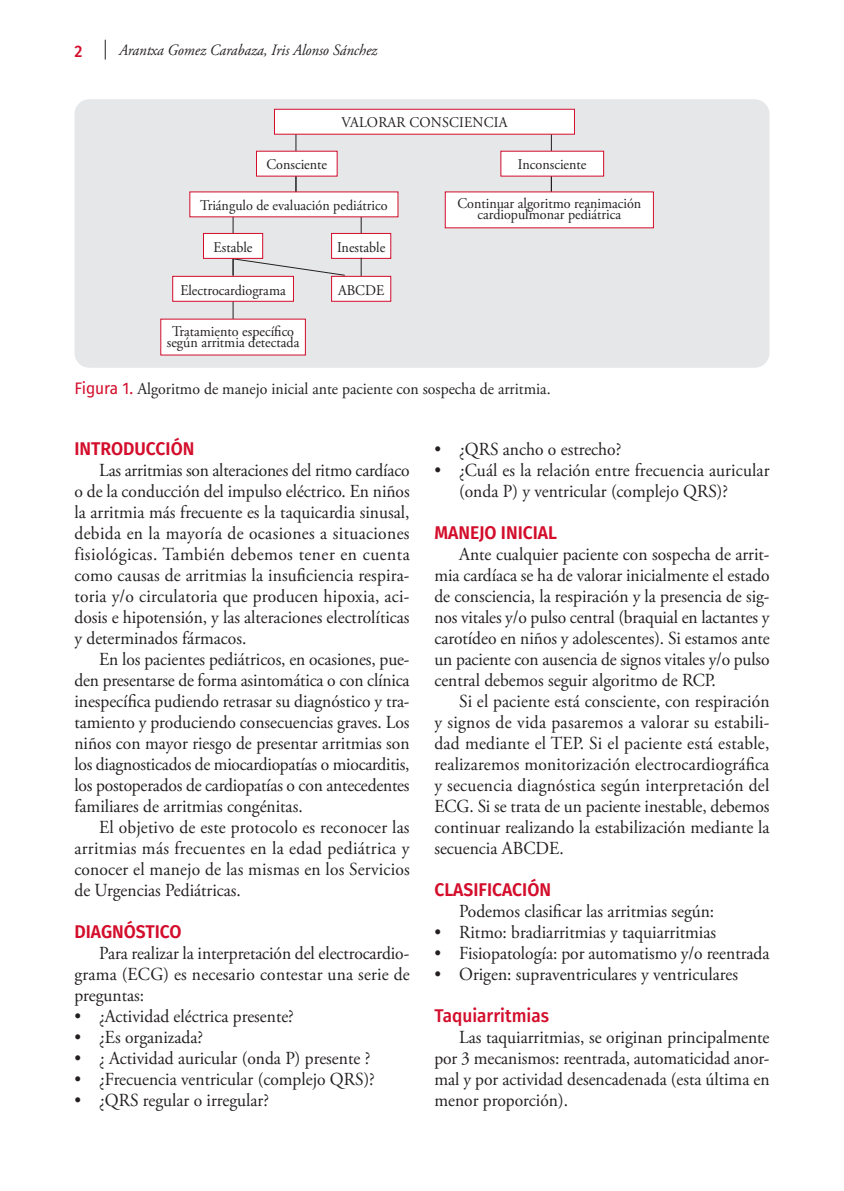
<style>
.page{position:relative;width:844px;height:1191px;background:#fff}
.page>*{position:absolute;margin:0;border:0;box-sizing:border-box;transform-origin:0 0}
.tx{font:18.38px/21px "Adobe Garamond Pro";color:#231f20;text-align:justify;scale:.95 1}
.parr_1{font:600 18.38px "Trujillo";color:#d30d2b;scale:.95 1}
.parr_2{font:500 18.38px "Trujillo";color:#d30d2b;scale:.95 1}
.fig_pie{font:16.62px "Adobe Garamond Pro";color:#231f20;scale:.95 1}
.t1{font:500 16.62px "Trujillo";color:#d30d2b;scale:.95 1}
.t2{font:italic 15.75px "Adobe Garamond Pro";color:#231f20;scale:.95 1}
.biblio{font:14.88px/10.8px "Adobe Garamond Pro";color:#231f20;text-align:center;scale:.95 1}
.s1{font-family:"Trujillo";color:#d30d2b}
</style>
<div class="page">
<svg style="left:105px;top:40px;width:1px;height:20px"></svg>
<div style="left:74px;top:99px;width:695px;height:269px;background:#e6e7e9;border-radius:15px"></div>
<div style="left:331px;top:233px;width:60px;height:26px;background:#fff;border:1px solid #d30d2b"></div>
<div style="left:331px;top:276px;width:60px;height:26px;background:#fff;border:1px solid #d30d2b"></div>
<div style="left:160px;top:319px;width:146px;height:36px;background:#fff"></div>
<svg style="left:232px;top:302px;width:1px;height:17px"></svg>
<svg style="left:360px;top:258px;width:1px;height:18px"></svg>
<svg style="left:232px;top:217px;width:1px;height:16px"></svg>
<svg style="left:360px;top:217px;width:1px;height:16px"></svg>
<svg style="left:295px;top:177px;width:1px;height:14px"></svg>
<svg style="left:295px;top:135px;width:1px;height:16px"></svg>
<svg style="left:550px;top:177px;width:1px;height:14px"></svg>
<svg style="left:550px;top:135px;width:1px;height:16px"></svg>
<div style="left:256px;top:151px;width:81px;height:26px;background:#fff"></div>
<div style="left:500px;top:151px;width:104px;height:26px;background:#fff"></div>
<div style="left:189px;top:191px;width:209px;height:26px;background:#fff"></div>
<div style="left:444px;top:191px;width:209px;height:37px;background:#fff"></div>
<svg style="left:232px;top:257px;width:113px;height:19px"></svg>
<div style="left:203px;top:233px;width:60px;height:26px;background:#fff;border:1px solid #d30d2b"></div>
<div style="left:172px;top:276px;width:122px;height:26px;background:#fff;border:1px solid #d30d2b"></div>
<div style="left:274px;top:109px;width:300px;height:26px;background:#fff;border:1px solid #d30d2b"></div>
<p class="t1" style="left:74px;top:38px;width:10px">2</p>
<p class="t2" style="left:119px;top:41px;width:273px">Arantxa Gomez Carabaza, Iris Alonso Sánchez</p>
<p class="biblio" style="left:341px;top:118px;width:176px">VALORAR CONSCIENCIA</p>
<p class="biblio" style="left:266px;top:160px;width:65px">Consciente</p>
<p class="biblio" style="left:518px;top:160px;width:74px">Inconsciente</p>
<p class="biblio" style="left:200px;top:200px;width:199px">Triángulo de evaluación pediátrico</p>
<p class="biblio" style="left:457px;top:198px;width:195px">Continuar algoritmo reanimación cardiopulmonar pediátrica</p>
<p class="biblio" style="left:213px;top:242px;width:42px">Estable</p>
<p class="biblio" style="left:180px;top:285px;width:112px">Electrocardiograma</p>
<p class="biblio" style="left:337px;top:242px;width:52px">Inestable</p>
<p class="biblio" style="left:338px;top:285px;width:50px">ABCDE</p>
<p class="biblio" style="left:167px;top:326px;width:141px">Tratamiento específico según arritmia detectada</p>
<p class="fig_pie" style="left:74px;top:379px;width:502px"><span class="s1">Figura 1.</span> Algoritmo de manejo inicial ante paciente con sospecha de arritmia.</p>
<p class="parr_1" style="left:74px;top:434px;width:128px">INTRODUCCIÓN</p>
<p class="tx" style="left:74px;top:460px;width:354px;text-indent:25px">Las arritmias son alteraciones del ritmo cardíaco o de la conducción del impulso eléctrico. En niños la arritmia más frecuente es la taquicardia sinusal, debida en la mayoría de ocasiones a situaciones fisiológicas. También debemos tener en cuenta como causas de arritmias la insuficiencia respira&shy;toria y/o circulatoria que producen hipoxia, aci&shy;dosis e hipotensión, y las alteraciones electrolíticas y determinados fármacos.</p>
<p class="tx" style="left:74px;top:649px;width:354px;text-indent:25px">En los pacientes pediátricos, en ocasiones, pue&shy;den presentarse de forma asintomática o con clínica inespecífica pudiendo retrasar su diagnóstico y tra&shy;tamiento y produciendo consecuencias graves. Los niños con mayor riesgo de presentar arritmias son los diagnosticados de miocardiopatías o miocarditis, los postoperados de cardiopatías o con antecedentes familiares de arritmias congénitas.</p>
<p class="tx" style="left:74px;top:817px;width:354px;text-indent:25px">El objetivo de este protocolo es reconocer las arritmias más frecuentes en la edad pediátrica y conocer el manejo de las mismas en los Servicios de Urgencias Pediátricas.</p>
<p class="parr_1" style="left:74px;top:917px;width:114px">DIAGNÓSTICO</p>
<p class="tx" style="left:74px;top:943px;width:354px;text-indent:25px">Para realizar la interpretación del electrocardio&shy;grama (ECG) es necesario contestar una serie de preguntas:</p>
<p class="tx" style="left:74px;top:1006px;width:232px">• ¿Actividad eléctrica presente?</p>
<p class="tx" style="left:74px;top:1027px;width:137px">• ¿Es organizada?</p>
<p class="tx" style="left:74px;top:1048px;width:313px">• ¿ Actividad auricular (onda P) presente ?</p>
<p class="tx" style="left:74px;top:1069px;width:317px">• ¿Frecuencia ventricular (complejo QRS)?</p>
<p class="tx" style="left:74px;top:1090px;width:206px">• ¿QRS regular o irregular?</p>
<p class="tx" style="left:434px;top:439px;width:198px">• ¿QRS ancho o estrecho?</p>
<p class="tx" style="left:459px;top:460px;width:328px;text-indent:-25px">• ¿Cuál es la relación entre frecuencia auricular (onda P) y ventricular (complejo QRS)?</p>
<p class="parr_1" style="left:434px;top:518px;width:131px">MANEJO INICIAL</p>
<p class="tx" style="left:434px;top:544px;width:354px;text-indent:25px">Ante cualquier paciente con sospecha de arrit&shy;mia cardíaca se ha de valorar inicialmente el estado de consciencia, la respiración y la presencia de sig&shy;nos vitales y/o pulso central (braquial en lactantes y carotídeo en niños y adolescentes). Si estamos ante un paciente con ausencia de signos vitales y/o pulso central debemos seguir algoritmo de RCP.</p>
<p class="tx" style="left:434px;top:691px;width:354px;text-indent:25px">Si el paciente está consciente, con respiración y signos de vida pasaremos a valorar su estabili&shy;dad mediante el TEP. Si el paciente está estable, realizaremos monitorización electrocardiográfica y secuencia diagnóstica según interpretación del ECG. Si se trata de un paciente inestable, debemos continuar realizando la estabilización mediante la secuencia ABCDE.</p>
<p class="parr_1" style="left:434px;top:875px;width:124px">CLASIFICACIÓN</p>
<p class="tx" style="left:459px;top:901px;width:270px">Podemos clasificar las arritmias según:</p>
<p class="tx" style="left:434px;top:922px;width:298px">• Ritmo: bradiarritmias y taquiarritmias</p>
<p class="tx" style="left:434px;top:943px;width:354px">• Fisiopatología: por automatismo y/o reentrada</p>
<p class="tx" style="left:434px;top:964px;width:321px">• Origen: supraventriculares y ventriculares</p>
<p class="parr_2" style="left:434px;top:1001px;width:122px">Taquiarritmias</p>
<p class="tx" style="left:434px;top:1027px;width:354px;text-indent:25px">Las taquiarritmias, se originan principalmente por 3 mecanismos: reentrada, automaticidad anor&shy;mal y por actividad desencadenada (esta última en menor proporción).</p>
</div>
